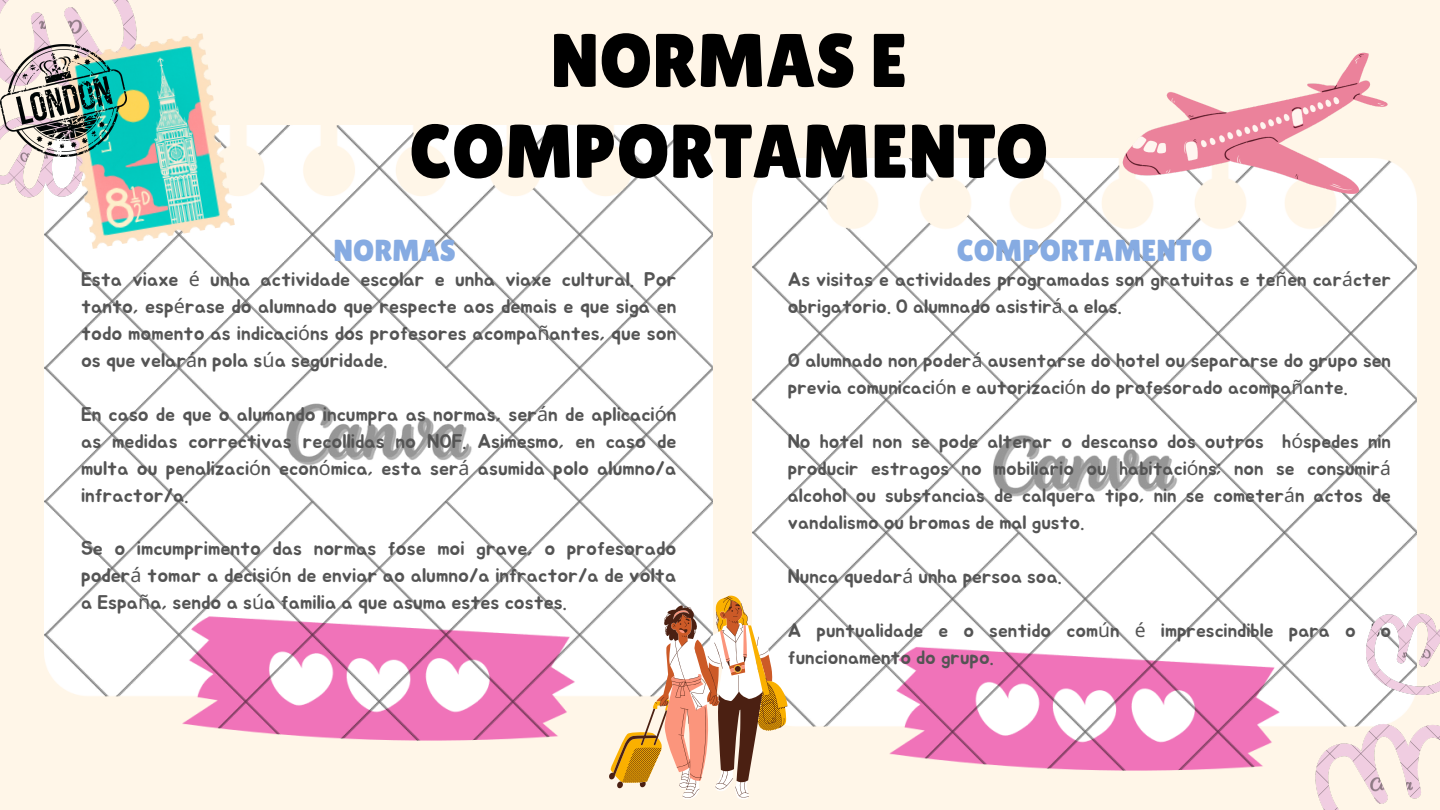
<style>
.page{position:relative;width:1440px;height:810px;background:#fff6e8}
.page>*{position:absolute;margin:0;border:0;box-sizing:border-box;transform-origin:0 0}
.t1{font:75.9px/90.8px "Lilita One";color:#000;text-align:center}
.t2{font:30.4px "Lilita One";color:#86abe2}
.t3{font:19.7px/26.9px "Jua";color:#545454;text-align:justify}
.t4{font:19.3px/27px "Jua";color:#545454}
.s1{font-family:"Noto Sans"}
</style>
<div class="page">
<img style="left:45px;top:125px;width:668px;height:616px">
<img style="left:752px;top:158px;width:665px;height:613px">
<img style="left:0;top:0;width:137px;height:44px">
<img style="left:0;top:156px;width:60px;height:41px">
<img style="left:1123px;top:53px;width:265px;height:145px">
<img style="left:1314px;top:723px;width:126px;height:87px">
<img style="left:1366px;top:613px;width:74px;height:81px">
<svg style="left:609px;top:594px;width:179px;height:205px"></svg>
<img style="left:60px;top:33px;width:175px;height:216px">
<img style="left:0;top:44px;width:127px;height:112px">
<p class="t1" style="left:409px;top:15px;width:641px">NORMAS E<br>COMPORTAMENTO</p>
<p class="t2" style="left:334px;top:233px;width:124px">NORMAS</p>
<p class="t2" style="left:957px;top:233px;width:257px">COMPORTAMENTO</p>
<p class="t3" style="left:81px;top:267px;width:597px">Esta viaxe <span class="s1">é</span> unha actividade escolar e unha viaxe cultural. Por tanto, esp<span class="s1">é</span>rase do alumnado que respecte aos demais e que siga en todo momento as indicaci<span class="s1">ó</span>ns dos profesores acompa<span class="s1">ñ</span>antes, que son os que velar<span class="s1">á</span>n pola s<span class="s1">ú</span>a seguridade.</p>
<p class="t3" style="left:81px;top:401px;width:597px">En caso de que o alumando incumpra as normas, ser<span class="s1">á</span>n de aplicaci<span class="s1">ó</span>n as medidas correctivas recollidas no NOF. Asimesmo, en caso de multa ou penalizaci<span class="s1">ó</span>n econ<span class="s1">ó</span>mica, esta ser<span class="s1">á</span> asumida polo alumno/a infractor/a.</p>
<h2 class="t3" style="left:81px;top:536px;width:597px">Se o imcumprimento das normas fose moi grave, o profesorado poder<span class="s1">á</span> tomar a decisi<span class="s1">ó</span>n de enviar ao alumno/a infractor/a de volta a Espa<span class="s1">ñ</span>a, sendo a s<span class="s1">ú</span>a familia a que asuma estes costes.</h2>
<p class="t4" style="left:788px;top:266px;width:605px">As visitas e actividades programadas son gratuitas e te<span class="s1">ñ</span>en car<span class="s1">á</span>cter obrigatorio. O alumnado asistir<span class="s1">á</span> a elas.</p>
<p class="t4" style="left:788px;top:347px;width:605px">O alumnado non poder<span class="s1">á</span> ausentarse do hotel ou separarse do grupo sen previa comunicaci<span class="s1">ó</span>n e autorizaci<span class="s1">ó</span>n do profesorado acompa<span class="s1">ñ</span>ante.</p>
<p class="t4" style="left:788px;top:428px;width:605px">No hotel non se pode alterar o descanso dos outros h<span class="s1">ó</span>spedes nin producir estragos no mobiliario ou habitaci<span class="s1">ó</span>ns; non</p>
<p class="t4" style="left:788px;top:455px;width:605px;text-align:justify;text-indent:488px">se consumir<span class="s1">á </span>alcohol ou substancias de calquera tipo, nin se cometer<span class="s1">á</span>n actos de vandalismo ou bromas de mal gusto.</p>
<p class="t4" style="left:788px;top:563px;width:275px">Nunca quedar<span class="s1">á</span> unha persoa soa.</p>
<p class="t4" style="left:788px;top:617px;width:605px">A puntualidade e o sentido com<span class="s1">ú</span>n <span class="s1">é</span> imprescindible para o bo funcionamento do grupo.</p>
</div>
